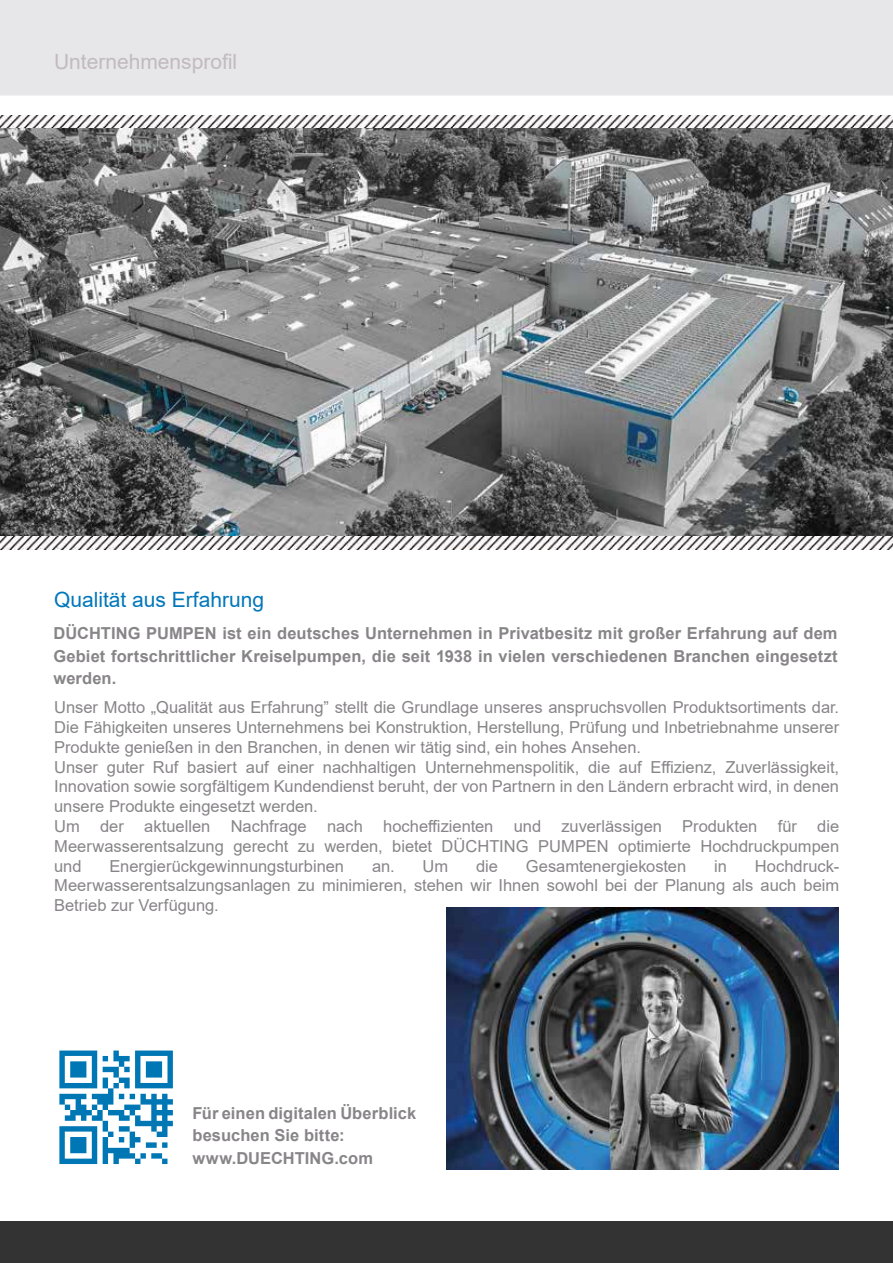
<style>
.page{position:relative;width:893px;height:1263px;background:#fff}
.page>*{position:absolute;margin:0;border:0;box-sizing:border-box;transform-origin:0 0}
.t1{font:21px "Arial";color:#0077ba}
.t2{font:21px "Arial";color:#c1bbc0}
.t3{font:16.5px/19.8px "Arial";color:#888588}
.t4{font:700 16.5px/22.5px "Arial";letter-spacing:.005em;color:#888588}
</style>
<div class="page">
<div style="left:0;top:1221px;width:893px;height:42px;background:#333"></div>
<div style="left:0;top:0;width:893px;height:95px;background:#e7e6e9"></div>
<img style="left:0;top:115px;width:893px;height:434px">
<img style="left:0;top:128px;width:893px;height:407px">
<img style="left:446px;top:908px;width:392px;height:261px">
<svg style="left:59px;top:1050px;width:114px;height:114px"></svg>
<p class="t2" style="left:54px;top:47px;width:185px">Unternehmensprofil</p>
<p class="t1" style="left:54px;top:585px;width:212px">Qualität aus Erfahrung</p>
<p class="t4" style="left:54px;top:622px;width:786px;text-align:justify">DÜCHTING PUMPEN ist ein deutsches Unternehmen in Privatbesitz mit großer Erfahrung auf dem Gebiet fortschrittlicher Kreiselpumpen, die seit 1938 in vielen verschiedenen Branchen eingesetzt werden.</p>
<p class="t3" style="left:54px;top:697px;width:786px">Unser Motto „Qualität aus Erfahrung” stellt die Grundlage unseres anspruchsvollen Produktsortiments dar.<br>Die Fähigkeiten unseres Unternehmens bei Konstruktion, Herstellung, Prüfung und Inbetriebnahme unserer Produkte genießen in den Branchen, in denen wir tätig sind, ein hohes Ansehen.<br>Unser guter Ruf basiert auf einer nachhaltigen Unternehmenspolitik, die auf Effizienz, Zuverlässigkeit, Innovation sowie sorgfältigem Kundendienst beruht, der von Partnern in den Ländern erbracht wird, in denen unsere Produkte eingesetzt werden.<br>Um der aktuellen Nachfrage nach hocheffizienten und zuverlässigen Produkten für die Meerwasserentsalzung gerecht zu werden, bietet DÜCHTING PUMPEN optimierte Hochdruckpumpen und</p>
<p class="t3" style="left:109px;top:856px;width:236px">Energierückgewinnungsturbinen</p>
<p class="t3" style="left:372px;top:856px;width:78px">an. Um</p>
<p class="t3" style="left:476px;top:856px;width:23px">die</p>
<p class="t3" style="left:526px;top:856px;width:162px">Gesamtenergiekosten</p>
<p class="t3" style="left:714px;top:856px;width:14px">in</p>
<p class="t3" style="left:54px;top:856px;width:786px;text-align:justify;text-indent:701px">Hochdruck-Meerwasserentsalzungsanlagen zu minimieren, stehen wir Ihnen sowohl bei der Planung als auch beim Betrieb zur Verfügung.</p>
<p class="t4" style="left:192px;top:1102px;width:225px">Für einen digitalen Überblick besuchen Sie bitte: www.DUECHTING.com</p>
</div>
